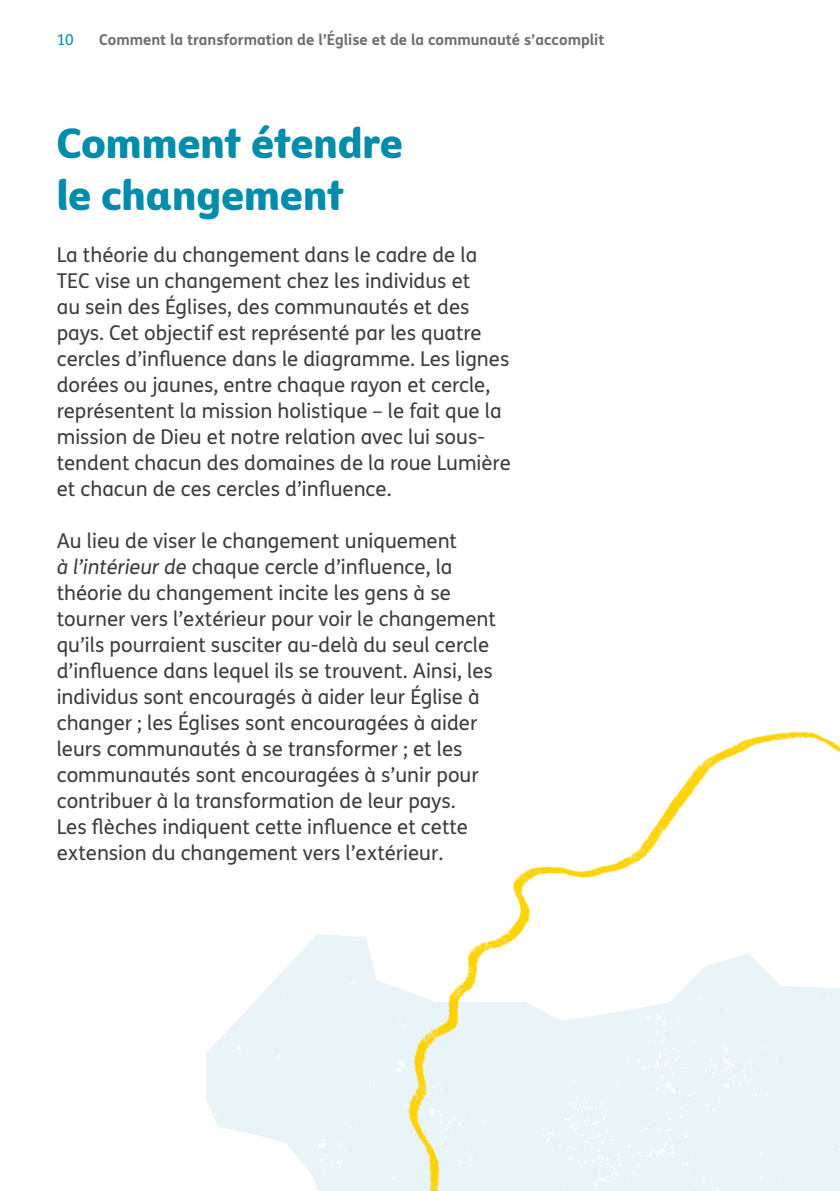
<style>
.page{position:relative;width:840px;height:1191px;background:#fff}
.page>*{position:absolute;margin:0;border:0;box-sizing:border-box;transform-origin:0 0}
.section_heading{font:40px/52px "Tearfund Sans";color:#008caa}
.Body{font:20.4px/26px "FS Me";color:#3c3c3b}
.t1{font:700 15px "FS Me";color:#706f6f}
.t2{font:15px "FS Me";color:#008caa}
.s1{font-style:italic}
</style>
<div class="page">
<img style="left:212px;top:731px;width:627px;height:460px">
<p class="t2" style="left:57px;top:30px;width:19px">10</p>
<p class="t1" style="left:99px;top:28px;width:506px">Comment la transformation de l’Église et de la communauté s’accomplit</p>
<h2 class="section_heading" style="left:57px;top:113px;width:347px">Comment étendre le changement</h2>
<p class="Body" style="left:57px;top:241px;width:455px">La théorie du changement dans le cadre de la TEC vise un changement chez les individus et<br>au sein des Églises, des communautés et des pays. Cet objectif est représenté par les quatre cercles d’influence dans le diagramme. Les lignes dorées ou jaunes, entre chaque rayon et cercle, représentent la mission holistique – le fait que la mission de Dieu et notre relation avec lui sous&shy;tendent chacun des domaines de la roue Lumière et chacun de ces cercles d’influence.</p>
<p class="Body" style="left:57px;top:527px;width:440px">Au lieu de viser le changement uniquement<br><span class="s1">à l’intérieur de</span> chaque cercle d’influence, la théorie du changement incite les gens à se tourner vers l’extérieur pour voir le changement qu’ils pourraient susciter au-delà du seul cercle d’influence dans lequel ils se trouvent. Ainsi, les individus sont encouragés à aider leur Église à changer ; les Églises sont encouragées à aider leurs communautés à se transformer ; et les communautés sont encouragées à s’unir pour contribuer à la transformation de leur pays.<br>Les flèches indiquent cette influence et cette extension du changement vers l’extérieur.</p>
</div>
